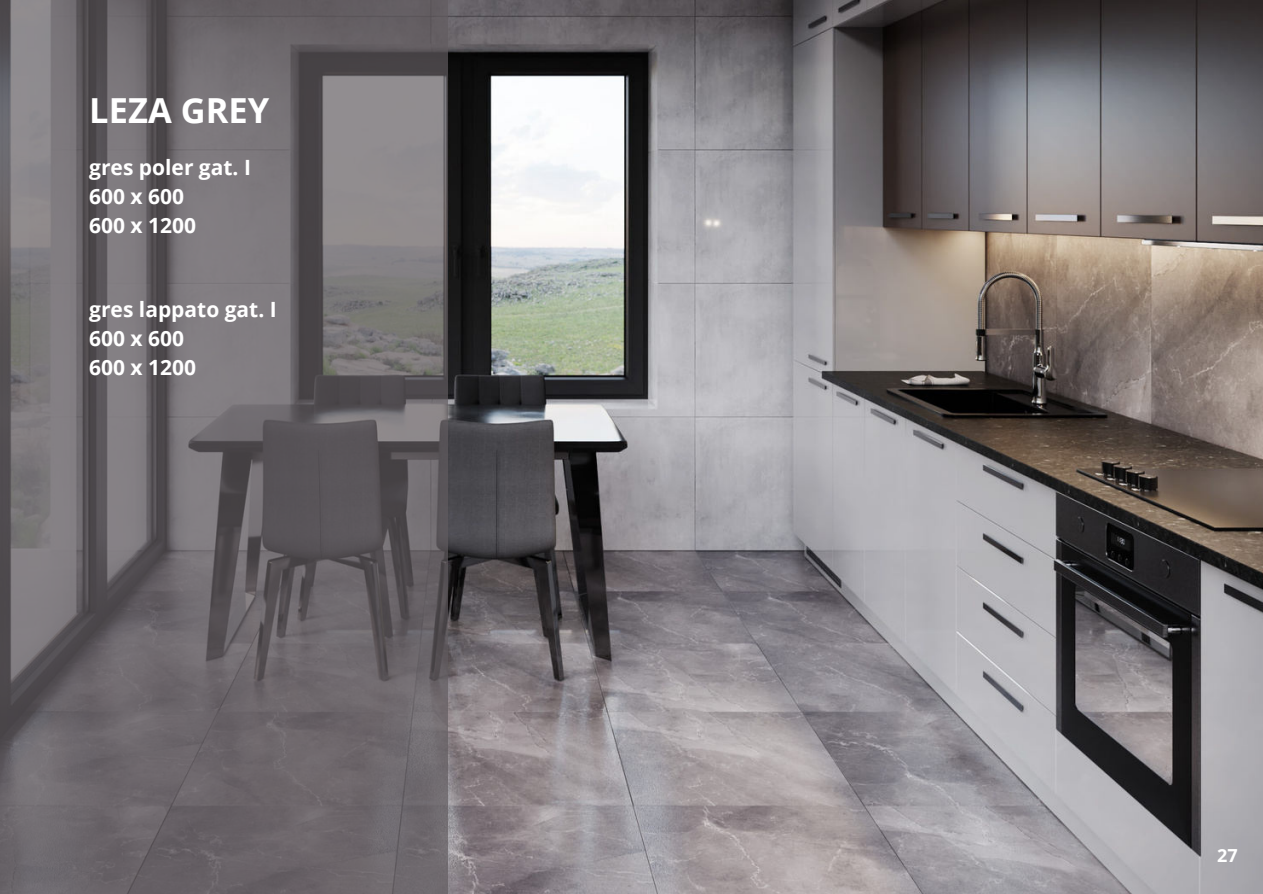
<style>
.page{position:relative;width:1263px;height:894px;background:#fff}
.page>*{position:absolute;margin:0;border:0;box-sizing:border-box;transform-origin:0 0}
.t1{font:700 34.5px "Open Sans";color:#fff}
.t2{font:700 21px/29.2px "Open Sans";color:#fff}
.t3{font:700 18px "Open Sans";color:#fff}
</style>
<div class="page">
<img style="left:448px;top:0;width:815px;height:893px">
<svg style="left:0;top:0;width:448px;height:893px;background:#6d696d"></svg>
<h1 class="t1" style="left:89px;top:86px;width:182px">LEZA GREY</h1>
<p class="t2" style="left:89px;top:152px;width:163px">gres poler gat. I<br>600 x 600<br>600 x 1200</p>
<p class="t2" style="left:89px;top:294px;width:189px">gres lappato gat. I<br>600 x 600<br>600 x 1200</p>
<p class="t3" style="left:1217px;top:842px;width:22px">27</p>
</div>
